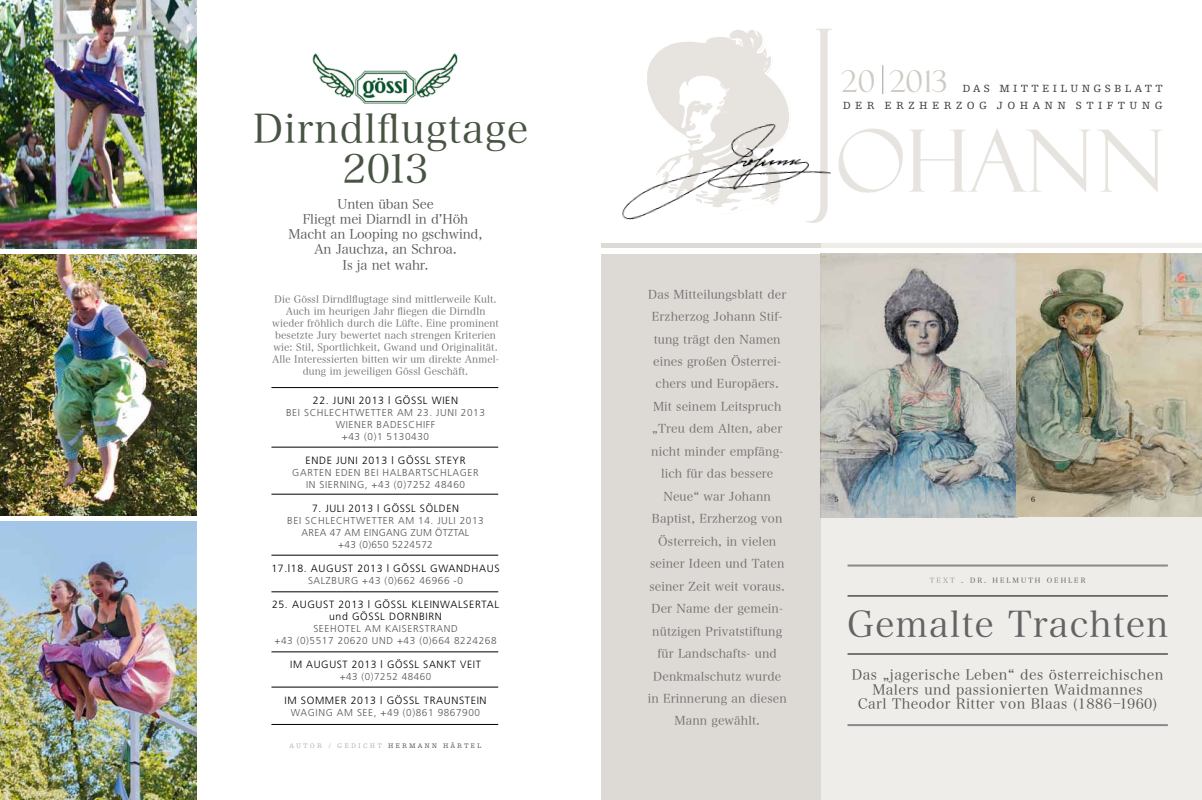
<style>
.page{position:relative;width:1202px;height:800px;background:#fff}
.page>*{position:absolute;margin:0;border:0;box-sizing:border-box;transform-origin:0 0}
.t1{font:40px/40px "Hira Min Pro N W3";letter-spacing:.02em;color:#485443;text-align:center}
.t2{font:36px "Hira Min Pro N W3";letter-spacing:.03em;color:#626364}
.t3{font:30px "Felix";letter-spacing:.005em;color:#cfcbc3}
.t4{font:14px/14.5px "Hira Min Pro N W3";letter-spacing:.03em;color:#565757;text-align:center}
.t5{font:13px/15.3px "Hira Min Pro N W3";letter-spacing:-.01em;color:#565757;text-align:center}
.t6{font:12px/22.5px "Hira Min Pro N W3";letter-spacing:.01em;color:#6e6f70;text-align:center}
.t7{font:11px/17px "Egyptienne FLT Std";letter-spacing:.4em;color:#3b3b3a;text-align:right}
.t8{font:300 10.5px/12px "Frutiger";letter-spacing:.06em;color:#000;text-align:center}
.t9{font:10px/12px "Hira Min Pro N W3";letter-spacing:.01em;color:#6e6f70;text-align:center}
.t10{font:300 10px/12px "Frutiger";letter-spacing:.06em;color:#565757;text-align:center}
.t11{font:300 10px/12px "Frutiger";letter-spacing:.03em;color:#565757;text-align:center}
.t12{font:7px "Hira Min Pro N W3";letter-spacing:.3em;color:#565757}
.t13{font:7px "Egyptienne FLT Std";color:#b1b3b5}
.t14{font:7px "Egyptienne FLT Std";letter-spacing:.28em;color:#565757}
.t15{font:7px "Hira Min Pro N W3";color:#000}
.s1{color:#939597}
</style>
<div class="page">
<div style="left:601px;top:0;width:601px;height:799px;background:#efedea"></div>
<div style="left:601px;top:0;width:219px;height:799px;background:#ddd9d5"></div>
<svg style="left:601px;top:0;width:601px;height:242px;background:#fbfbfa"></svg>
<img style="left:684px;top:29px;width:52px;height:14px">
<img style="left:805px;top:28px;width:358px;height:195px">
<svg style="left:882px;top:65px;width:1px;height:29px"></svg>
<img style="left:609px;top:117px;width:225px;height:106px">
<div style="left:601px;top:248px;width:601px;height:5px;background:#fff"></div>
<hr style="left:847px;top:724px;width:321px;height:2px;background:#87898c">
<hr style="left:847px;top:595px;width:321px;height:1px;background:#000">
<hr style="left:847px;top:653px;width:321px;height:1px;background:#000">
<hr style="left:847px;top:564px;width:321px;height:2px;background:#87898c">
<img style="left:820px;top:253px;width:382px;height:264px">
<img style="left:0;top:254px;width:197px;height:261px">
<img style="left:0;top:522px;width:197px;height:277px">
<img style="left:0;top:0;width:197px;height:248px">
<img style="left:313px;top:53px;width:145px;height:51px">
<hr style="left:271px;top:387px;width:227px;height:1px;background:#000">
<hr style="left:271px;top:494px;width:227px;height:1px;background:#000">
<hr style="left:271px;top:447px;width:227px;height:1px;background:#000">
<hr style="left:271px;top:591px;width:227px;height:1px;background:#000">
<hr style="left:271px;top:651px;width:227px;height:1px;background:#000">
<hr style="left:271px;top:686px;width:227px;height:1px;background:#000">
<hr style="left:271px;top:724px;width:227px;height:1px;background:#000">
<hr style="left:271px;top:555px;width:227px;height:1px;background:#000">
<h1 class="t1" style="left:253px;top:105px;width:277px">Dirndlflugtage<br>2013</h1>
<p class="t5" style="left:289px;top:195px;width:195px">Unten üban See<br>Fliegt mei Diarndl in d’Höh<br>Macht an Looping no gschwind,<br>An Jauchza, an Schroa.<br>Is ja net wahr.</p>
<p class="t9" style="left:272px;top:292px;width:228px">Die Gössl Dirndlflugtage sind mittlerweile Kult.<br>Auch im heurigen Jahr fliegen die Dirndln wieder fröhlich durch die Lüfte. Eine prominent besetzte Jury bewertet nach strengen Kriterien wie: Stil, Sportlichkeit, Gwand und Originalität.<br>Alle Interessierten bitten wir um direkte Anmel&shy;dung im jeweiligen Gössl Geschäft.</p>
<p class="t8" style="left:313px;top:394px;width:147px">22. JUNI 2013 | GÖSSL WIEN</p>
<p class="t10" style="left:286px;top:406px;width:200px">BEI SCHLECHTWETTER AM 23. JUNI 2013<br>WIENER BADESCHIFF<br>+43 (0)1 5130430</p>
<p class="t8" style="left:306px;top:454px;width:161px">ENDE JUNI 2013 | GÖSSL STEYR</p>
<p class="t10" style="left:292px;top:466px;width:188px">GARTEN EDEN BEI HALBARTSCHLAGER<br>IN SIERNING, +43 (0)7252 48460</p>
<p class="t8" style="left:312px;top:502px;width:148px">7. JULI 2013 | GÖSSL SÖLDEN</p>
<p class="t11" style="left:287px;top:514px;width:198px">BEI SCHLECHTWETTER AM 14. JULI 2013<br>AREA 47 AM EINGANG ZUM ÖTZTAL<br>+43 (0)650 5224572</p>
<p class="t8" style="left:271px;top:562px;width:230px">17.|18. AUGUST 2013 | GÖSSL GWANDHAUS</p>
<p class="t10" style="left:308px;top:574px;width:157px">SALZBURG +43 (0)662 46966 -0</p>
<p class="t8" style="left:272px;top:598px;width:228px">25. AUGUST 2013 | GÖSSL KLEINWALSERTAL und GÖSSL DORNBIRN</p>
<p class="t10" style="left:274px;top:622px;width:224px">SEEHOTEL AM KAISERSTRAND<br>+43 (0)5517 20620 UND +43 (0)664 8224268</p>
<p class="t8" style="left:290px;top:658px;width:192px">IM AUGUST 2013 | GÖSSL SANKT VEIT</p>
<p class="t10" style="left:340px;top:670px;width:93px">+43 (0)7252 48460</p>
<p class="t8" style="left:284px;top:694px;width:204px">IM SOMMER 2013 | GÖSSL TRAUNSTEIN</p>
<p class="t10" style="left:291px;top:706px;width:191px">WAGING AM SEE, +49 (0)861 9867900</p>
<p class="t13" style="left:290px;top:742px;width:14px">A UTOR</p>
<p class="t13" style="left:328px;top:742px;width:49px">/ GEDICHT</p>
<p class="t14" style="left:388px;top:742px;width:8px">HER</p>
<p class="t14" style="left:409px;top:742px;width:23px">MANN</p>
<p class="t14" style="left:443px;top:742px;width:40px">HÄRTEL</p>
<h3 class="t3" style="left:841px;top:64px;width:108px">20 2013</h3>
<p class="t7" style="left:843px;top:80px;width:322px">DAS MITTEILUNGS BLATT<br>DER E RZHERZOG JOHANN STIFTUNG</p>
<p class="t6" style="left:648px;top:281px;width:140px">Das Mitteilungsblatt der<br>Erzherzog Johann Stif&shy;tung trägt den Namen eines großen Österrei&shy;chers und Europäers.<br>Mit seinem Leitspruch „Treu dem Alten, aber nicht minder empfäng&shy;lich für das bessere<br>Neue“ war Johann<br>Baptist, Erzherzog von<br>Österreich, in vielen seiner Ideen und Taten seiner Zeit weit voraus.<br>Der Name der gemein&shy;nützigen Privatstiftung für Landschafts- und<br>Denkmalschutz wurde in Erinnerung an diesen<br>Mann gewählt.</p>
<p class="t15" style="left:834px;top:493px;width:6px">5</p>
<p class="t15" style="left:1031px;top:493px;width:6px">6</p>
<p class="t12" style="left:930px;top:574px;width:78px"><span class="s1">TEXT</span> . Dr . Helmuth</p>
<p class="t12" style="left:1047px;top:574px;width:15px">O ehler</p>
<h2 class="t2" style="left:847px;top:593px;width:323px">Gemalte Trachten</h2>
<p class="t4" style="left:852px;top:666px;width:313px">Das „jagerische Leben“ des österreichischen<br>Malers und passionierten Waidmannes<br>Carl Theodor Ritter von Blaas (1886–1960)</p>
</div>
